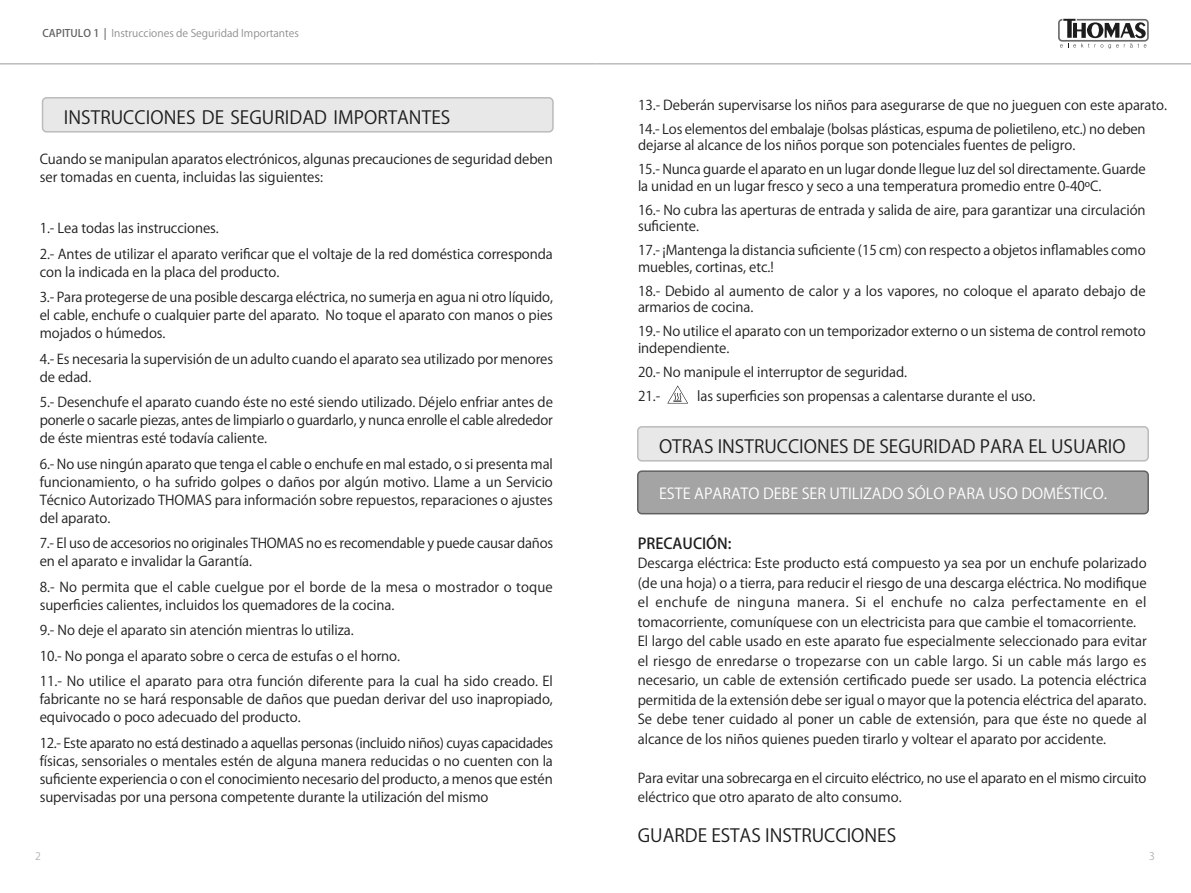
<style>
.page{position:relative;width:1191px;height:893px;background:#fff}
.page>*{position:absolute;margin:0;border:0;box-sizing:border-box;transform-origin:0 0}
.t1{font:700 18px "Koz Go Pro";color:#1d1d1b}
.t2{font:18px "Koz Go Pr 6 N";color:#1d1d1b}
.t3{font:15px "Koz Go Pr 6 N";color:#fff}
.t4{font:500 15px "Koz Go Pr 6 N";color:#1d1d1b}
.t5{font:13.5px/18px "Koz Go Pro";letter-spacing:-.005em;color:#1d1d1b}
.t6{font:10.5px "Koz Go Pr 6 N";color:#8e8e8d}
.t7{font:500 10.5px "Koz Go Pro";color:#b2b2b2}
.s1{font-weight:500;color:#616160}
</style>
<div class="page">
<div style="left:43px;top:98px;width:510px;height:34px;background:#e8e8e8;border-radius:4px"></div>
<div style="left:42px;top:97px;width:511px;height:36px;border:2px solid #bbb;border-radius:4px"></div>
<div style="left:638px;top:471px;width:510px;height:43px;background:#a4a4a4;border-radius:4px"></div>
<div style="left:637px;top:470px;width:512px;height:44px;border:2px solid #616160;border-radius:4px"></div>
<div style="left:638px;top:427px;width:510px;height:34px;background:#e8e8e8;border-radius:4px"></div>
<div style="left:637px;top:426px;width:512px;height:36px;border:2px solid #bbb;border-radius:4px"></div>
<hr style="left:0;top:63px;width:595px;height:2px;background:#bbb">
<hr style="left:595px;top:63px;width:596px;height:2px;background:#bbb">
<div style="left:1058px;top:19px;width:90px;height:23px;border:2px solid #6c6c6b;border-radius:3px"></div>
<svg style="left:1060px;top:19px;width:86px;height:29px"></svg>
<svg style="left:667px;top:385px;width:21px;height:18px"></svg>
<p class="t6" style="left:43px;top:27px;width:258px"><span class="s1">CAPITULO 1 |</span> Instrucciones de Seguridad Importantes</p>
<h1 class="t1" style="left:64px;top:107px;width:388px">INSTRUCCIONES DE SEGURIDAD IMPORTANTES</h1>
<p class="t5" style="left:40px;top:151px;width:514px">Cuando se manipulan aparatos electrónicos, algunas precauciones de seguridad deben ser tomadas en cuenta, incluidas las siguientes:</p>
<p class="t5" style="left:40px;top:216px;width:515px;line-height:25.5px">1.- Lea todas las instrucciones.<br>2.- Antes de utilizar el aparato verificar que el voltaje de la red doméstica corresponda</p>
<p class="t5" style="left:40px;top:259px;width:515px;line-height:25.5px">con la indicada en la placa del producto.<br>3.- Para protegerse de una posible descarga eléctrica, no sumerja en agua ni otro líquido,</p>
<p class="t5" style="left:40px;top:307px;width:515px">el cable, enchufe o cualquier parte del aparato. No toque el aparato con manos o pies mojados o húmedos.</p>
<p class="t5" style="left:40px;top:350px;width:515px">4.- Es necesaria la supervisión de un adulto cuando el aparato sea utilizado por menores de edad.</p>
<p class="t5" style="left:40px;top:394px;width:515px;text-align:justify">5.- Desenchufe el aparato cuando éste no esté siendo utilizado. Déjelo enfriar antes de ponerle o sacarle piezas, antes de limpiarlo o guardarlo, y nunca enrolle el cable alrededor de éste mientras esté todavía caliente.</p>
<p class="t5" style="left:40px;top:455px;width:515px;text-align:justify">6.- No use ningún aparato que tenga el cable o enchufe en mal estado, o si presenta mal funcionamiento, o ha sufrido golpes o daños por algún motivo. Llame a un Servicio Técnico Autorizado THOMAS para información sobre repuestos, reparaciones o ajustes del aparato.</p>
<p class="t5" style="left:40px;top:535px;width:515px">7.- El uso de accesorios no originales THOMAS no es recomendable y puede causar daños en el aparato e invalidar la Garantía.</p>
<p class="t5" style="left:40px;top:578px;width:514px">8.- No permita que el cable cuelgue por el borde de la mesa o mostrador o toque superficies calientes, incluidos los quemadores de la cocina.</p>
<p class="t5" style="left:40px;top:618px;width:515px;line-height:25.5px">9.- No deje el aparato sin atención mientras lo utiliza.<br>10.- No ponga el aparato sobre o cerca de estufas o el horno.<br>11.- No utilice el aparato para otra función diferente para la cual ha sido creado. El</p>
<p class="t5" style="left:40px;top:691px;width:515px">fabricante no se hará responsable de daños que puedan derivar del uso inapropiado, equivocado o poco adecuado del producto.</p>
<p class="t5" style="left:40px;top:734px;width:515px;text-align:justify">12.- Este aparato no está destinado a aquellas personas (incluido niños) cuyas capacidades físicas, sensoriales o mentales estén de alguna manera reducidas o no cuenten con la suficiente experiencia o con el conocimiento necesario del producto, a menos que estén supervisadas por una persona competente durante la utilización del mismo</p>
<p class="t5" style="left:638px;top:93px;width:530px;line-height:24px">13.- Deberán supervisarse los niños para asegurarse de que no jueguen con este aparato.<br>14.- Los elementos del embalaje (bolsas plásticas, espuma de polietileno, etc.) no deben</p>
<p class="t5" style="left:638px;top:134px;width:509px;line-height:24px">dejarse al alcance de los niños porque son potenciales fuentes de peligro.<br>15.- Nunca guarde el aparato en un lugar donde llegue luz del sol directamente. Guarde</p>
<p class="t5" style="left:638px;top:174px;width:509px;line-height:24px">la unidad en un lugar fresco y seco a una temperatura promedio entre 0-40ºC.<br>16.- No cubra las aperturas de entrada y salida de aire, para garantizar una circulación</p>
<p class="t5" style="left:638px;top:215px;width:509px;line-height:24px">suficiente.<br>17.- ¡Mantenga la distancia suficiente (15 cm) con respecto a objetos inflamables como</p>
<p class="t5" style="left:638px;top:255px;width:509px;line-height:24px">muebles, cortinas, etc.!<br>18.- Debido al aumento de calor y a los vapores, no coloque el aparato debajo de</p>
<p class="t5" style="left:638px;top:296px;width:509px;line-height:24px">armarios de cocina.<br>19.- No utilice el aparato con un temporizador externo o un sistema de control remoto</p>
<p class="t5" style="left:638px;top:336px;width:271px;line-height:24px">independiente.<br>20.- No manipule el interruptor de seguridad.<br>21.-</p>
<p class="t5" style="left:697px;top:387px;width:340px">las superficies son propensas a calentarse durante el uso.</p>
<h1 class="t1" style="left:659px;top:436px;width:468px">OTRAS INSTRUCCIONES DE SEGURIDAD PARA EL USUARIO</h1>
<p class="t3" style="left:659px;top:485px;width:449px">ESTE APARATO DEBE SER UTILIZADO SÓLO PARA USO DOMÉSTICO.</p>
<p class="t4" style="left:638px;top:535px;width:95px">PRECAUCIÓN:</p>
<p class="t5" style="left:638px;top:554px;width:510px;line-height:19.5px">Descarga eléctrica: Este producto está compuesto ya sea por un enchufe polarizado (de una hoja) o a tierra, para reducir el riesgo de una descarga eléctrica. No modifique el enchufe de ninguna manera. Si el enchufe no calza perfectamente en el tomacorriente, comuníquese con un electricista para que cambie el tomacorriente.<br>El largo del cable usado en este aparato fue especialmente seleccionado para evitar el riesgo de enredarse o tropezarse con un cable largo. Si un cable más largo es necesario, un cable de extensión certificado puede ser usado. La potencia eléctrica permitida de la extensión debe ser igual o mayor que la potencia eléctrica del aparato.<br>Se debe tener cuidado al poner un cable de extensión, para que éste no quede al alcance de los niños quienes pueden tirarlo y voltear el aparato por accidente.</p>
<p class="t5" style="left:638px;top:768px;width:510px;line-height:19.5px">Para evitar una sobrecarga en el circuito eléctrico, no use el aparato en el mismo circuito eléctrico que otro aparato de alto consumo.</p>
<h1 class="t2" style="left:638px;top:825px;width:260px">GUARDE ESTAS INSTRUCCIONES</h1>
<p class="t7" style="left:35px;top:850px;width:7px">2</p>
<p class="t7" style="left:1149px;top:850px;width:7px">3</p>
</div>
